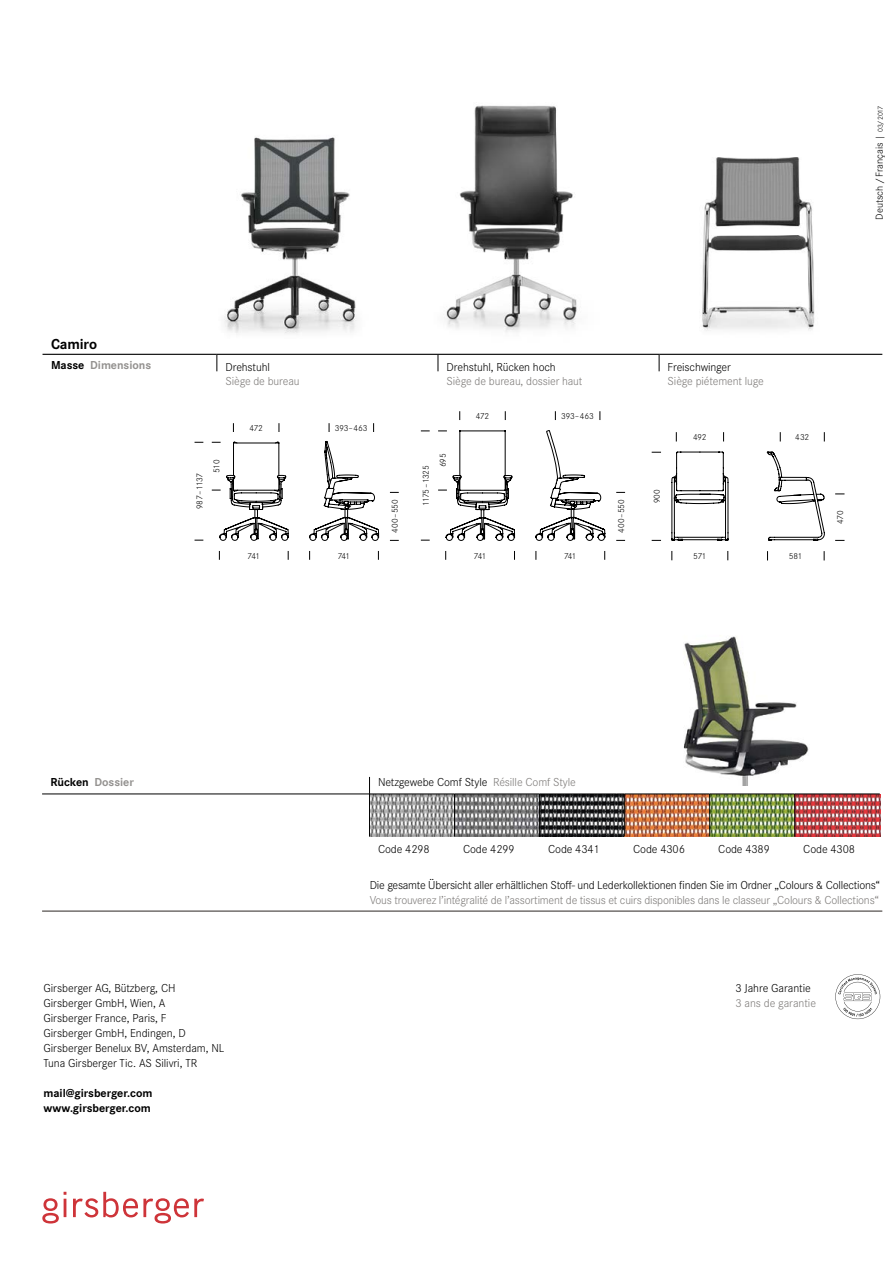
<style>
.page{position:relative;width:893px;height:1263px;background:#fff}
.page>*{position:absolute;margin:0;border:0;box-sizing:border-box;transform-origin:0 0}
.t1{font:700 15px "Corporate S";letter-spacing:-.01em;color:#000}
.t2{font:300 12px/15px "Corporate S";letter-spacing:-.01em;color:#000}
.t3{font:300 12px "Corporate S";letter-spacing:-.02em;color:#7f7c7a}
.t4{font:700 12px/15px "Corporate S";letter-spacing:-.005em;color:#000}
.t5{font:700 12px "Corporate S";letter-spacing:-.005em;color:#949290}
.t6{font:300 10.5px "Corporate S";color:#000}
.t7{font:300 9px/17.2px "Corporate S";letter-spacing:-.03em;color:#000}
.s1{font-size:7.5px}
.s2{color:#000}
.s3{color:#7f7c7a}
</style>
<div class="page">
<img style="left:370px;top:795px;width:510px;height:42px">
<svg style="left:835px;top:974px;width:45px;height:45px"></svg>
<svg style="left:42px;top:1192px;width:162px;height:31px"></svg>
<img style="left:224px;top:137px;width:133px;height:197px">
<img style="left:444px;top:105px;width:133px;height:227px">
<img style="left:702px;top:157px;width:113px;height:174px">
<img style="left:683px;top:636px;width:126px;height:149px">
<hr style="left:42px;top:910px;width:840px;height:2px;background:#433e3b">
<svg style="left:212px;top:442px;width:77px;height:99px"></svg>
<svg style="left:309px;top:441px;width:70px;height:100px"></svg>
<svg style="left:767px;top:451px;width:58px;height:90px"></svg>
<svg style="left:672px;top:452px;width:56px;height:89px"></svg>
<svg style="left:535px;top:430px;width:70px;height:111px"></svg>
<svg style="left:438px;top:430px;width:77px;height:111px"></svg>
<svg style="left:659px;top:355px;width:1px;height:16px"></svg>
<svg style="left:438px;top:355px;width:1px;height:16px"></svg>
<svg style="left:217px;top:355px;width:1px;height:16px"></svg>
<hr style="left:43px;top:354px;width:174px;height:1px;background:#000">
<hr style="left:217px;top:354px;width:221px;height:1px;background:#000">
<hr style="left:438px;top:354px;width:221px;height:1px;background:#000">
<hr style="left:659px;top:354px;width:223px;height:1px;background:#000">
<hr style="left:42px;top:794px;width:327px;height:1px;background:#000">
<hr style="left:370px;top:794px;width:84px;height:1px;background:#000">
<hr style="left:455px;top:794px;width:84px;height:1px;background:#000">
<hr style="left:540px;top:794px;width:76px;height:1px;background:#000">
<hr style="left:625px;top:794px;width:84px;height:1px;background:#000">
<hr style="left:710px;top:794px;width:85px;height:1px;background:#000">
<hr style="left:795px;top:794px;width:85px;height:1px;background:#000">
<hr style="left:369px;top:794px;width:1px;height:42px;background:#000">
<hr style="left:454px;top:794px;width:1px;height:42px;background:#000">
<hr style="left:539px;top:794px;width:1px;height:42px;background:#000">
<hr style="left:624px;top:794px;width:1px;height:42px;background:#000">
<hr style="left:709px;top:794px;width:1px;height:42px;background:#000">
<hr style="left:794px;top:794px;width:1px;height:42px;background:#000">
<svg style="left:369px;top:777px;width:1px;height:17px"></svg>
<p class="t6" style="left:873px;top:220px;width:115px;rotate:-90deg">Deutsch/Français | <span class="s1">03/2017</span></p>
<p class="t1" style="left:51px;top:335px;width:48px">Camiro</p>
<p class="t5" style="left:51px;top:358px;width:102px"><span class="s2">Masse</span> Dimensions</p>
<p class="t2" style="left:225px;top:360px;width:46px">Drehstuhl</p>
<p class="t2" style="left:446px;top:360px;width:111px">Drehstuhl, Rücken hoch</p>
<p class="t2" style="left:668px;top:360px;width:65px">Freischwinger</p>
<p class="t3" style="left:225px;top:375px;width:76px">Siège de bureau</p>
<p class="t3" style="left:446px;top:375px;width:137px">Siège de bureau, dossier haut</p>
<p class="t3" style="left:668px;top:375px;width:98px">Siège piétement luge</p>
<p class="t7" style="left:191px;top:509px;width:37px;rotate:-90deg">987–1137</p>
<p class="t7" style="left:208px;top:473px;width:14px;rotate:-90deg">510</p>
<p class="t7" style="left:249px;top:419px;width:15px">472</p>
<p class="t7" style="left:335px;top:419px;width:34px">393–463</p>
<p class="t7" style="left:247px;top:547px;width:14px">741</p>
<p class="t7" style="left:337px;top:547px;width:14px">741</p>
<p class="t7" style="left:386px;top:533px;width:35px;rotate:-90deg">400–550</p>
<p class="t7" style="left:417px;top:467px;width:15px;text-indent:-38px;rotate:-90deg">1175–1325<br>695</p>
<p class="t7" style="left:476px;top:407px;width:15px">472</p>
<p class="t7" style="left:561px;top:407px;width:34px">393–463</p>
<p class="t7" style="left:474px;top:547px;width:14px">741</p>
<p class="t7" style="left:564px;top:547px;width:14px">741</p>
<p class="t7" style="left:613px;top:533px;width:35px;rotate:-90deg">400–550</p>
<p class="t7" style="left:648px;top:503px;width:15px;rotate:-90deg">900</p>
<p class="t7" style="left:693px;top:429px;width:15px">492</p>
<p class="t7" style="left:795px;top:429px;width:15px">432</p>
<p class="t7" style="left:693px;top:547px;width:15px">571</p>
<p class="t7" style="left:789px;top:548px;width:15px">581</p>
<p class="t7" style="left:832px;top:524px;width:15px;rotate:-90deg">470</p>
<p class="t5" style="left:51px;top:775px;width:85px"><span class="s2">Rücken</span> Dossier</p>
<p class="t2" style="left:378px;top:774px;width:199px">Netzgewebe Comf Style <span class="s3">Résille Comf Style</span></p>
<p class="t2" style="left:44px;top:981px;width:182px">Girsberger AG, Bützberg, CH<br>Girsberger GmbH, Wien, A<br>Girsberger France, Paris, F<br>Girsberger GmbH, Endingen, D<br>Girsberger Benelux BV, Amsterdam, NL<br>Tuna Girsberger Tic. AS Silivri, TR</p>
<p class="t4" style="left:44px;top:1086px;width:110px">mail@girsberger.com www.girsberger.com</p>
<p class="t2" style="left:378px;top:842px;width:53px">Code 4298</p>
<p class="t2" style="left:463px;top:842px;width:53px">Code 4299</p>
<p class="t2" style="left:548px;top:842px;width:53px">Code 4341</p>
<p class="t2" style="left:633px;top:842px;width:53px">Code 4306</p>
<p class="t2" style="left:718px;top:842px;width:53px">Code 4389</p>
<p class="t2" style="left:803px;top:842px;width:53px">Code 4308</p>
<p class="t2" style="left:370px;top:878px;width:512px">Die gesamte Übersicht aller erhältlichen Stoff- und Lederkollektionen finden Sie im Ordner „Colours &amp; Collections“</p>
<p class="t3" style="left:370px;top:893px;width:511px">Vous trouverez l’intégralité de l’assortiment de tissus et cuirs disponibles dans le classeur „Colours &amp; Collections“</p>
<p class="t2" style="left:735px;top:981px;width:77px">3 Jahre Garantie</p>
<p class="t3" style="left:735px;top:997px;width:82px">3 ans de garantie</p>
</div>
